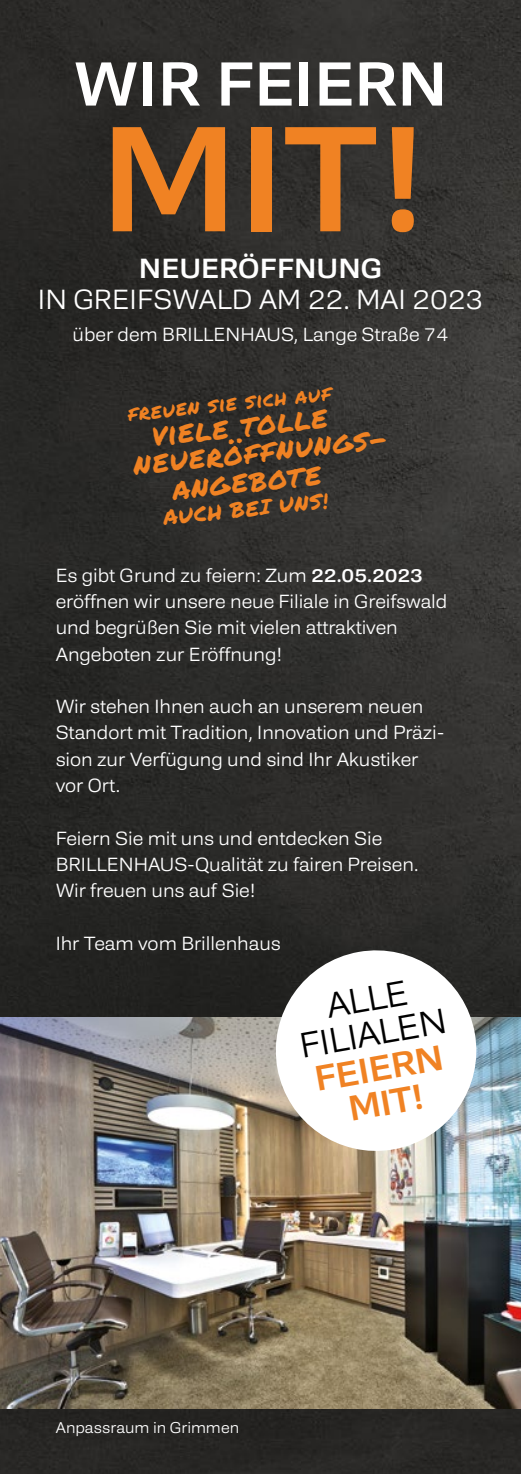
<style>
.page{position:relative;width:521px;height:1474px;background:#fff}
.page>*{position:absolute;margin:0;border:0;box-sizing:border-box;transform-origin:0 0}
.t1{font:500 151.03px "Sixta";color:#f08223}
.t2{font:500 62.65px "Sixta";color:#fff}
.t3{font:300 35.7px/35.2px "Sixta";color:#000;text-align:center}
.t4{font:500 35.7px/35.2px "Sixta";color:#f08223;text-align:center}
.t5{font:30.97px "Permanent Marker";color:#f08223}
.t6{font:300 28px "Sixta";color:#fff}
.t7{font:500 28px "Sixta";color:#fff}
.t8{font:21px "Permanent Marker";color:#f08223}
.t9{font:300 19.25px/26.2px "Sixta";color:#fff}
.t10{font:300 15.75px "Sixta";letter-spacing:.01em;color:#fff}
.s1{font-weight:500}
</style>
<div class="page">
<img style="left:0;top:0;width:521px;height:1473px">
<img style="left:0;top:1017px;width:521px;height:391px">
<svg style="left:268px;top:942px;width:216px;height:216px"></svg>
<h2 class="t2" style="left:74px;top:43px;width:375px">WIR FEIERN</h2>
<h1 class="t1" style="left:100px;top:82px;width:323px">MIT!</h1>
<h3 class="t7" style="left:139px;top:250px;width:245px">NEUERÖFFNUNG</h3>
<h3 class="t6" style="left:38px;top:281px;width:447px">IN GREIFSWALD AM 22. MAI 2023</h3>
<p class="t9" style="left:73px;top:320px;width:377px">über dem BRILLENHAUS, Lange Straße 74</p>
<p class="t8" style="left:126px;top:398px;width:205px;rotate:-6deg">freuen sie sich auf</p>
<h3 class="t5" style="left:149px;top:412px;width:178px;rotate:-6deg">viele tolle</h3>
<h3 class="t5" style="left:131px;top:441px;width:257px;rotate:-6deg">neueröffnungs-</h3>
<h3 class="t5" style="left:170px;top:465px;width:151px;rotate:-6deg">angebote</h3>
<p class="t8" style="left:162px;top:502px;width:167px;rotate:-6deg">AUCH BEI UNS!</p>
<p class="t9" style="left:56px;top:562px;width:393px">Es gibt Grund zu feiern: Zum <span class="s1">22.05.2023 </span>eröffnen wir unsere neue Filiale in Greifswald und begrüßen Sie mit vielen attraktiven Angeboten zur Eröffnung!</p>
<p class="t9" style="left:56px;top:693px;width:390px">Wir stehen Ihnen auch an unserem neuen Standort mit Tradition, Innovation und Präzi&shy;sion zur Verfügung und sind Ihr Akustiker vor Ort.</p>
<p class="t9" style="left:56px;top:824px;width:364px">Feiern Sie mit uns und entdecken Sie<br>BRILLENHAUS-Qualität zu fairen Preisen.<br>Wir freuen uns auf Sie!</p>
<p class="t9" style="left:56px;top:929px;width:226px">Ihr Team vom Brillenhaus</p>
<h3 class="t3" style="left:291px;top:993px;width:150px;rotate:-10deg">ALLE<br>FILIALEN</h3>
<h3 class="t4" style="left:312px;top:1061px;width:132px;rotate:-10deg">FEIERN<br>MIT!</h3>
<p class="t10" style="left:56px;top:1417px;width:185px">Anpassraum in Grimmen</p>
</div>
